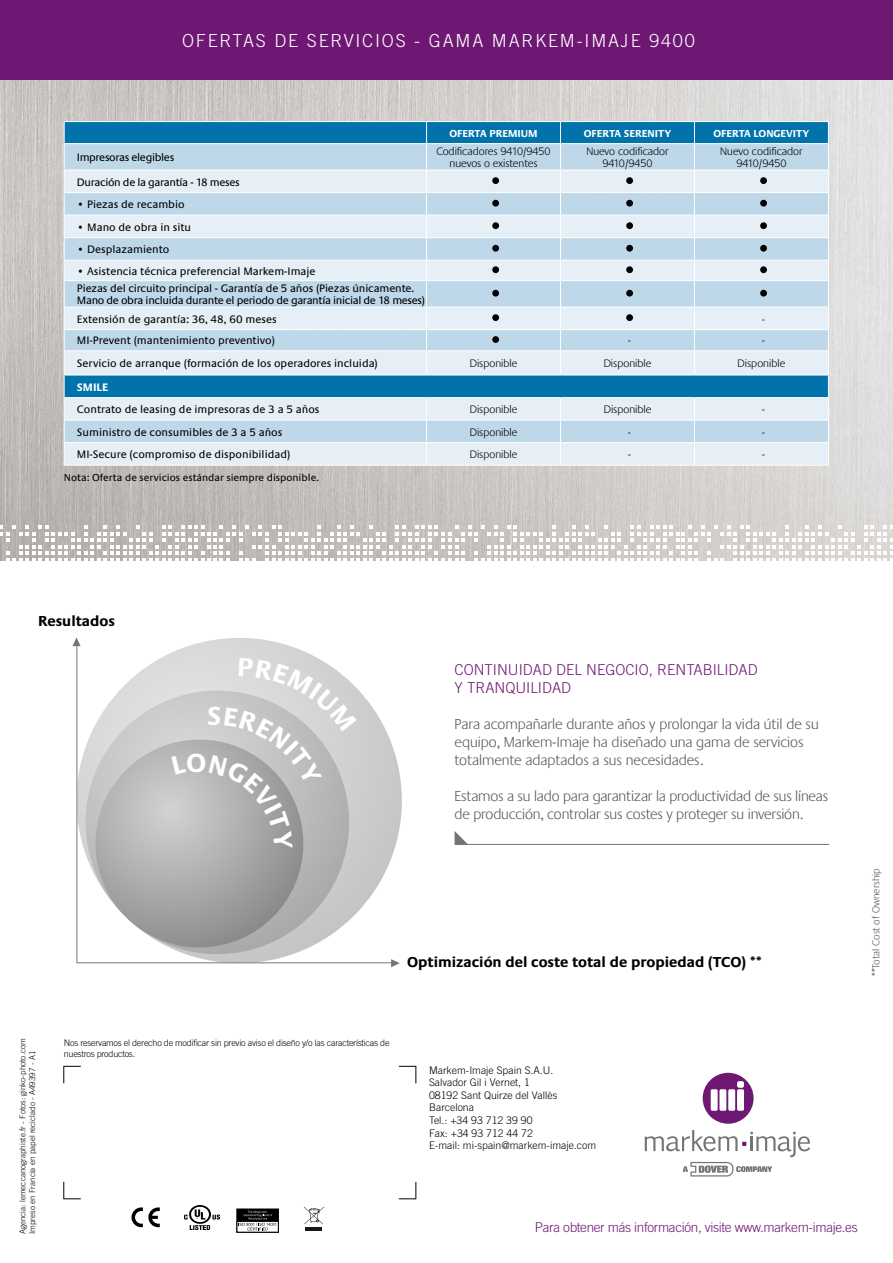
<style>
.page{position:relative;width:893px;height:1263px;background:#fff}
.page>*{position:absolute;margin:0;border:0;box-sizing:border-box;transform-origin:0 0}
.t1{font:300 18px "Trade Gothic";letter-spacing:.1em;color:#fff}
.t2{font:300 15px/18px "Praxis";letter-spacing:-.005em;color:#58585a}
.t3{font:700 15px "Praxis";color:#000}
.t4{font:300 15px/18px "Trade Gothic";color:#6e1873}
.t5{font:300 13.5px "Trade Gothic";letter-spacing:-.025em;color:#6e1873}
.t6{font:11.25px/17.4px "Praxis";color:#000}
.t7{font:300 11.25px/12px "Praxis";color:#000;text-align:center}
.t8{font:11.25px/18.5px "Praxis";letter-spacing:-.03em;color:#000}
.t9{font:700 11.25px "Praxis";color:#fff}
.t10{font:300 10.5px/12.6px "Trade Gothic";color:#000}
.t11{font:10.5px "Praxis";color:#000}
.t12{font:700 10.5px "Praxis";color:#fff}
.t13{font:300 10.5px "Praxis";color:#58585a}
.t14{font:300 9px/10.8px "Trade Gothic";letter-spacing:-.025em;color:#000}
.t15{font:300 8.1px/9.8px "Trade Gothic";color:#000}
</style>
<div class="page">
<img style="left:0;top:80px;width:893px;height:445px">
<svg style="left:0;top:525px;width:893px;height:36px"></svg>
<div style="left:0;top:0;width:893px;height:80px;background:#6e1873"></div>
<img style="left:184px;top:1206px;width:36px;height:24px">
<div style="left:237px;top:1209px;width:41px;height:23px;background:#000"></div>
<svg style="left:237px;top:1221px;width:41px;height:11px"></svg>
<svg style="left:239px;top:1211px;width:37px;height:19px"></svg>
<hr style="left:306px;top:1227px;width:16px;height:4px;background:#1a171b">
<svg style="left:304px;top:1207px;width:20px;height:17px"></svg>
<svg style="left:131px;top:1207px;width:29px;height:20px"></svg>
<svg style="left:645px;top:1130px;width:165px;height:46px"></svg>
<div style="left:703px;top:1073px;width:51px;height:51px;background:#6e1873;border-radius:50%"></div>
<div style="left:711px;top:1089px;width:7px;height:22px;background:#fff;border-radius:2px"></div>
<div style="left:719px;top:1089px;width:7px;height:22px;background:#fff;border-radius:2px"></div>
<div style="left:728px;top:1089px;width:7px;height:22px;background:#fff;border-radius:2px"></div>
<div style="left:737px;top:1089px;width:7px;height:22px;background:#fff;border-radius:2px"></div>
<div style="left:737px;top:1081px;width:7px;height:7px;background:#fff;border-radius:2px"></div>
<svg style="left:63px;top:1066px;width:18px;height:17px"></svg>
<svg style="left:63px;top:1182px;width:18px;height:17px"></svg>
<svg style="left:399px;top:1182px;width:17px;height:17px"></svg>
<svg style="left:399px;top:1066px;width:17px;height:17px"></svg>
<hr style="left:64px;top:121px;width:363px;height:1px;background:#fff">
<hr style="left:427px;top:121px;width:133px;height:1px;background:#fff">
<hr style="left:560px;top:121px;width:134px;height:1px;background:#fff">
<hr style="left:694px;top:121px;width:135px;height:1px;background:#fff">
<hr style="left:64px;top:465px;width:363px;height:1px;background:#fff">
<hr style="left:427px;top:465px;width:133px;height:1px;background:#fff">
<hr style="left:560px;top:465px;width:134px;height:1px;background:#fff">
<svg style="left:64px;top:122px;width:765px;height:343px;background:#bbd7e7"></svg>
<hr style="left:694px;top:442px;width:135px;height:1px;background:#fff">
<hr style="left:694px;top:465px;width:135px;height:1px;background:#fff">
<div style="left:492px;top:177px;width:7px;height:7px;background:#000;border-radius:50%"></div>
<div style="left:626px;top:177px;width:7px;height:7px;background:#000;border-radius:50%"></div>
<div style="left:760px;top:177px;width:7px;height:7px;background:#000;border-radius:50%"></div>
<div style="left:492px;top:200px;width:7px;height:7px;background:#000;border-radius:50%"></div>
<div style="left:626px;top:200px;width:7px;height:7px;background:#000;border-radius:50%"></div>
<div style="left:760px;top:200px;width:7px;height:7px;background:#000;border-radius:50%"></div>
<div style="left:492px;top:222px;width:7px;height:7px;background:#000;border-radius:50%"></div>
<div style="left:626px;top:222px;width:7px;height:7px;background:#000;border-radius:50%"></div>
<div style="left:760px;top:222px;width:7px;height:7px;background:#000;border-radius:50%"></div>
<div style="left:492px;top:245px;width:7px;height:7px;background:#000;border-radius:50%"></div>
<div style="left:626px;top:245px;width:7px;height:7px;background:#000;border-radius:50%"></div>
<div style="left:760px;top:245px;width:7px;height:7px;background:#000;border-radius:50%"></div>
<div style="left:492px;top:266px;width:7px;height:7px;background:#000;border-radius:50%"></div>
<div style="left:626px;top:266px;width:7px;height:7px;background:#000;border-radius:50%"></div>
<div style="left:760px;top:266px;width:7px;height:7px;background:#000;border-radius:50%"></div>
<div style="left:492px;top:290px;width:7px;height:7px;background:#000;border-radius:50%"></div>
<div style="left:626px;top:290px;width:7px;height:7px;background:#000;border-radius:50%"></div>
<div style="left:760px;top:290px;width:7px;height:7px;background:#000;border-radius:50%"></div>
<div style="left:492px;top:314px;width:7px;height:7px;background:#000;border-radius:50%"></div>
<div style="left:626px;top:314px;width:7px;height:7px;background:#000;border-radius:50%"></div>
<div style="left:492px;top:336px;width:7px;height:7px;background:#000;border-radius:50%"></div>
<hr style="left:455px;top:844px;width:374px;height:1px;background:#747476">
<hr style="left:77px;top:962px;width:318px;height:1px;background:#747476">
<hr style="left:77px;top:644px;width:1px;height:319px;background:#747476">
<svg style="left:72px;top:637px;width:9px;height:9px"></svg>
<svg style="left:391px;top:959px;width:9px;height:8px"></svg>
<div style="left:77px;top:638px;width:325px;height:325px;background:linear-gradient(to right,#ddddde,#c5c5c6);border-radius:50%"></div>
<div style="left:86px;top:690px;width:263px;height:264px;background:linear-gradient(to bottom,#d5d6d7,#a5a6a7);border-radius:50%"></div>
<svg style="left:95px;top:740px;width:208px;height:207px;background:#a9a9ab"></svg>
<svg style="left:455px;top:831px;width:13px;height:13px"></svg>
<svg style="left:172px;top:658px;width:184px;height:191px;background:#c2c2c4"></svg>
<h1 class="t1" style="left:182px;top:30px;width:514px">OFERTAS DE SERVICIOS - GAMA MARKEM-IMAJE 9400</h1>
<p class="t12" style="left:449px;top:128px;width:90px">OFERTA PREMIUM</p>
<p class="t12" style="left:584px;top:127px;width:89px">OFERTA SERENITY</p>
<p class="t12" style="left:713px;top:127px;width:97px">OFERTA LONGEVITY</p>
<p class="t8" style="left:77px;top:148px;width:99px">Impresoras elegibles</p>
<p class="t7" style="left:436px;top:146px;width:116px">Codificadores 9410/9450 nuevos o existentes</p>
<p class="t7" style="left:586px;top:146px;width:84px">Nuevo codificador<br>9410/9450</p>
<p class="t7" style="left:720px;top:146px;width:84px">Nuevo codificador<br>9410/9450</p>
<p class="t8" style="left:77px;top:173px;width:164px">Duración de la garantía - 18 meses</p>
<p class="t6" style="left:77px;top:196px;width:109px">• Piezas de recambio</p>
<p class="t6" style="left:77px;top:218px;width:116px">• Mano de obra in situ</p>
<p class="t6" style="left:77px;top:241px;width:94px">• Desplazamiento</p>
<p class="t6" style="left:77px;top:262px;width:339px">• Asistencia técnica preferencial Markem-Imaje<br>Piezas del circuito principal - Garantía de 5 años (Piezas únicamente.</p>
<p class="t8" style="left:77px;top:291px;width:350px">Mano de obra incluida durante el periodo de garantía inicial de 18 meses)<br>Extensión de garantía: 36, 48, 60 meses</p>
<p class="t7" style="left:762px;top:313px;width:5px">-</p>
<p class="t6" style="left:77px;top:332px;width:200px">MI-Prevent (mantenimiento preventivo)</p>
<p class="t7" style="left:628px;top:335px;width:5px">-</p>
<p class="t7" style="left:762px;top:335px;width:5px">-</p>
<p class="t6" style="left:77px;top:355px;width:303px">Servicio de arranque (formación de los operadores incluida)</p>
<p class="t7" style="left:470px;top:358px;width:49px">Disponible</p>
<p class="t7" style="left:604px;top:358px;width:49px">Disponible</p>
<p class="t7" style="left:738px;top:358px;width:49px">Disponible</p>
<p class="t9" style="left:77px;top:381px;width:33px">SMILE</p>
<p class="t6" style="left:77px;top:401px;width:244px">Contrato de leasing de impresoras de 3 a 5 años</p>
<p class="t7" style="left:470px;top:404px;width:49px">Disponible</p>
<p class="t7" style="left:604px;top:404px;width:49px">Disponible</p>
<p class="t7" style="left:762px;top:404px;width:5px">-</p>
<p class="t6" style="left:77px;top:423px;width:207px">Suministro de consumibles de 3 a 5 años</p>
<p class="t7" style="left:470px;top:426px;width:49px">Disponible</p>
<p class="t7" style="left:628px;top:426px;width:5px">-</p>
<p class="t7" style="left:762px;top:426px;width:5px">-</p>
<p class="t6" style="left:77px;top:446px;width:215px">MI-Secure (compromiso de disponibilidad)</p>
<p class="t7" style="left:470px;top:449px;width:49px">Disponible</p>
<p class="t7" style="left:628px;top:449px;width:5px">-</p>
<p class="t7" style="left:762px;top:449px;width:5px">-</p>
<p class="t11" style="left:64px;top:472px;width:257px">Nota: Oferta de servicios estándar siempre disponible.</p>
<h2 class="t3" style="left:38px;top:613px;width:78px">Resultados</h2>
<h2 class="t4" style="left:455px;top:660px;width:305px">CONTINUIDAD DEL NEGOCIO, RENTABILIDAD<br>Y TRANQUILIDAD</h2>
<h2 class="t2" style="left:455px;top:715px;width:366px">Para acompañarle durante años y prolongar la vida útil de su equipo, Markem-Imaje ha diseñado una gama de servicios totalmente adaptados a sus necesidades.</h2>
<h2 class="t2" style="left:455px;top:787px;width:375px">Estamos a su lado para garantizar la productividad de sus líneas de producción, controlar sus costes y proteger su inversión.</h2>
<h2 class="t3" style="left:407px;top:954px;width:356px">Optimización del coste total de propiedad (TCO) **</h2>
<p class="t13" style="left:871px;top:976px;width:109px;rotate:-90deg">**Total Cost of Ownership</p>
<p class="t15" style="left:18px;top:1234px;width:197px;rotate:-90deg">Agencia: lemeccanographiste.fr - Fotos: ginko-photo.com<br>Impreso en Francia en papel reciclado - A49397 - A1</p>
<p class="t14" style="left:64px;top:1037px;width:327px">Nos reservamos el derecho de modificar sin previo aviso el diseño y/o las características de nuestros productos.</p>
<p class="t10" style="left:429px;top:1063px;width:169px">Markem-Imaje Spain S.A.U.<br>Salvador Gil i Vernet, 1<br>08192 Sant Quirze del Vallès<br>Barcelona<br>Tel.: +34 93 712 39 90<br>Fax: +34 93 712 44 72<br>E-mail: mi-spain@markem-imaje.com</p>
<p class="t5" style="left:535px;top:1219px;width:324px">Para obtener más información, visite www.markem-imaje.es</p>
</div>
